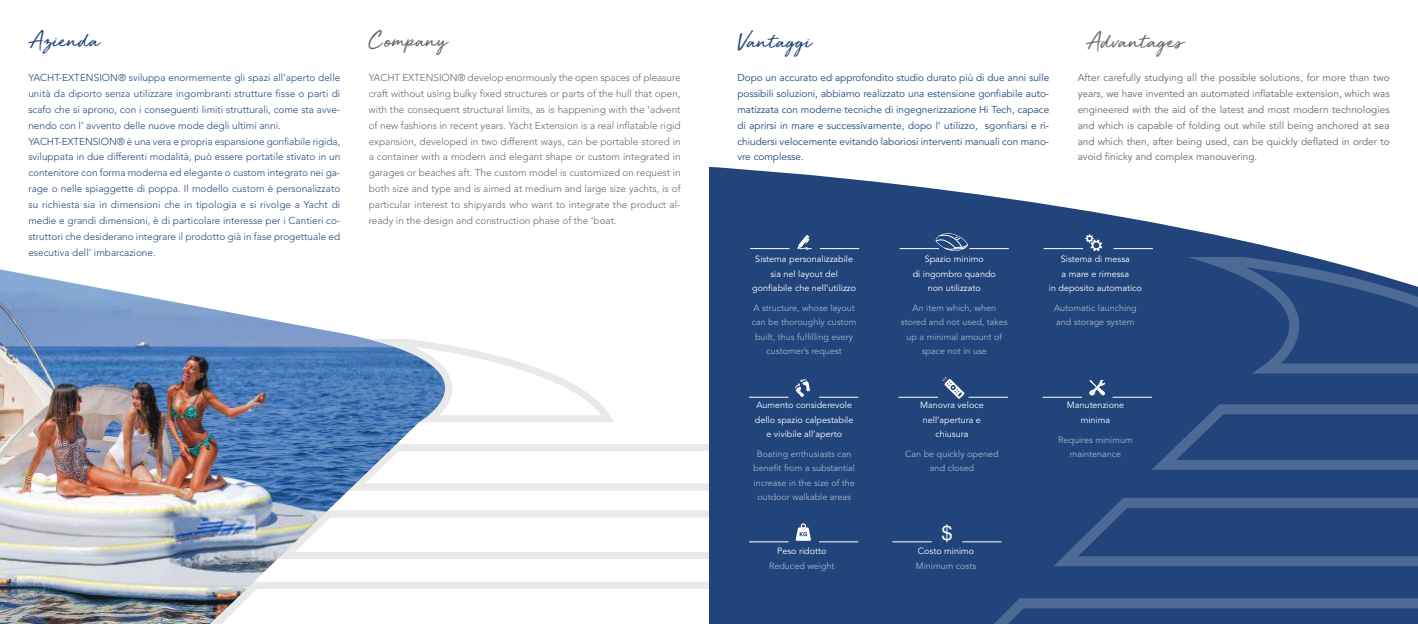
<style>
.page{position:relative;width:1418px;height:624px;background:#fff}
.page>*{position:absolute;margin:0;border:0;box-sizing:border-box;transform-origin:0 0}
.t1{font:24px "Golden Plains";color:#686767}
.t2{font:24px "Golden Plains";color:#21447b}
.t3{font:20.3px "Helvetica";color:#fff}
.t4{font:300 10px/15.9px "Avenir";color:#21447b}
.t5{font:300 10px/15.9px "Avenir";color:#686767;text-align:justify}
.t6{font:10px/15.9px "Avenir";color:#686767;text-align:justify}
.t7{font:10px/15.9px "Avenir";color:#21447b;text-align:justify}
.t8{font:9px/14.3px "Avenir";color:#a6b4ca;text-align:center}
.t9{font:9px/14.3px "Avenir";color:#fff;text-align:center}
</style>
<div class="page">
<div style="left:709px;top:0;width:708px;height:624px;background:#21447b"></div>
<svg style="left:1252px;top:290px;width:165px;height:84px"></svg>
<svg style="left:994px;top:598px;width:423px;height:26px"></svg>
<svg style="left:1054px;top:498px;width:363px;height:69px"></svg>
<svg style="left:1152px;top:404px;width:265px;height:66px"></svg>
<svg style="left:709px;top:0;width:708px;height:290px;fill:#fff"></svg>
<img style="left:0;top:269px;width:415px;height:355px">
<svg style="left:378px;top:340px;width:235px;height:86px"></svg>
<svg style="left:189px;top:578px;width:519px;height:46px"></svg>
<svg style="left:269px;top:507px;width:439px;height:55px"></svg>
<svg style="left:338px;top:440px;width:370px;height:54px"></svg>
<svg style="left:797px;top:235px;width:14px;height:14px"></svg>
<hr style="left:750px;top:248px;width:39px;height:1px;background:#fff">
<hr style="left:820px;top:248px;width:39px;height:1px;background:#fff">
<svg style="left:795px;top:379px;width:15px;height:18px"></svg>
<hr style="left:749px;top:397px;width:39px;height:1px;background:#fff">
<hr style="left:819px;top:397px;width:39px;height:1px;background:#fff">
<svg style="left:795px;top:523px;width:16px;height:17px"></svg>
<hr style="left:749px;top:541px;width:39px;height:1px;background:#fff">
<hr style="left:819px;top:541px;width:39px;height:1px;background:#fff">
<hr style="left:892px;top:541px;width:39px;height:1px;background:#fff">
<hr style="left:962px;top:541px;width:39px;height:1px;background:#fff">
<svg style="left:942px;top:376px;width:22px;height:23px"></svg>
<hr style="left:898px;top:397px;width:40px;height:1px;background:#fff">
<hr style="left:968px;top:397px;width:39px;height:1px;background:#fff">
<svg style="left:1089px;top:380px;width:16px;height:16px"></svg>
<hr style="left:1042px;top:397px;width:40px;height:1px;background:#fff">
<hr style="left:1112px;top:397px;width:39px;height:1px;background:#fff">
<svg style="left:1085px;top:234px;width:17px;height:17px"></svg>
<hr style="left:1043px;top:248px;width:40px;height:1px;background:#fff">
<hr style="left:1113px;top:248px;width:39px;height:1px;background:#fff">
<hr style="left:899px;top:248px;width:40px;height:1px;background:#fff">
<hr style="left:969px;top:248px;width:39px;height:1px;background:#fff">
<svg style="left:933px;top:231px;width:39px;height:21px"></svg>
<h1 class="t2" style="left:28px;top:29px;width:73px">Azienda</h1>
<h1 class="t1" style="left:369px;top:29px;width:80px">Company</h1>
<p class="t4" style="left:28px;top:69px;width:313px">YACHT-EXTENSION® sviluppa enormemente gli spazi all’aperto delle unità da diporto senza utilizzare ingombranti strutture fisse o parti di scafo che si aprono, con i conseguenti limiti strutturali, come sta avve&shy;nendo con l’ avvento delle nuove mode degli ultimi anni.<br>YACHT-EXTENSION® è una vera e propria espansione gonfiabile rigida, sviluppata in due differenti modalità, può essere portatile stivato in un contenitore con forma moderna ed elegante o custom integrato nei ga&shy;rage o nelle spiaggette di poppa. Il modello custom è personalizzato su richiesta sia in dimensioni che in tipologia e si rivolge a Yacht di medie e grandi dimensioni, è di particolare interesse per i Cantieri co&shy;struttori che desiderano integrare il prodotto già in fase progettuale ed esecutiva dell’ imbarcazione.</p>
<p class="t5" style="left:369px;top:69px;width:313px">YACHT EXTENSION® develop enormously the open spaces of pleasure craft without using bulky fixed structures or parts of the hull that open, with the consequent structural limits, as is happening with the ‘advent of new fashions in recent years. Yacht Extension is a real inflatable rigid expansion, developed in two different ways, can be portable stored in a container with a modern and elegant shape or custom integrated in garages or beaches aft. The custom model is customized on request in both size and type and is aimed at medium and large size yachts, is of particular interest to shipyards who want to integrate the product al&shy;ready in the design and construction phase of the ‘boat.</p>
<h1 class="t2" style="left:737px;top:29px;width:76px">Vantaggi</h1>
<h1 class="t1" style="left:1085px;top:29px;width:99px">Advantages</h1>
<p class="t7" style="left:737px;top:70px;width:313px">Dopo un accurato ed approfondito studio durato più di due anni sulle possibili soluzioni, abbiamo realizzato una estensione gonfiabile auto&shy;matizzata con moderne tecniche di ingegnerizzazione Hi Tech, capace di aprirsi in mare e successivamente, dopo l’ utilizzo, sgonfiarsi e ri&shy;chiudersi velocemente evitando laboriosi interventi manuali con mano&shy;vre complesse.</p>
<p class="t6" style="left:1077px;top:70px;width:313px">After carefully studying all the possible solutions, for more than two years, we have invented an automated inflatable extension, which was engineered with the aid of the latest and most modern technologies and which is capable of folding out while still being anchored at sea and which then, after being used, can be quickly deflated in order to avoid finicky and complex manouvering.</p>
<p class="t9" style="left:752px;top:252px;width:105px">Sistema personalizzabile sia nel layout del gonfiabile che nell’utilizzo</p>
<p class="t8" style="left:751px;top:301px;width:106px">A structure, whose layout can be thoroughly custom built, thus fulfilling every customer’s request</p>
<p class="t9" style="left:755px;top:398px;width:100px">Aumento considerevole dello spazio calpestabile e vivibile all’aperto</p>
<p class="t8" style="left:753px;top:447px;width:103px">Boating enthusiasts can benefit from a substantial increase in the size of the outdoor walkable areas</p>
<p class="t9" style="left:777px;top:544px;width:51px">Peso ridotto</p>
<p class="t8" style="left:769px;top:558px;width:67px">Reduced weight</p>
<p class="t9" style="left:912px;top:252px;width:85px">Spazio minimo<br>di ingombro quando non utilizzato</p>
<p class="t8" style="left:901px;top:301px;width:108px">An item which, when stored and not used, takes up a minimal amount of space not in use</p>
<p class="t9" style="left:920px;top:398px;width:65px">Manovra veloce nell’apertura e chiusura</p>
<p class="t8" style="left:905px;top:447px;width:95px">Can be quickly opened and closed</p>
<h2 class="t3" style="left:941px;top:521px;width:13px">$</h2>
<p class="t9" style="left:917px;top:544px;width:58px">Costo minimo</p>
<p class="t8" style="left:915px;top:558px;width:62px">Minimum costs</p>
<p class="t9" style="left:1048px;top:252px;width:94px">Sistema di messa<br>a mare e rimessa<br>in deposito automatico</p>
<p class="t8" style="left:1054px;top:301px;width:84px;text-align:left">Automatic launching and storage system</p>
<p class="t9" style="left:1066px;top:398px;width:59px">Manutenzione minima</p>
<p class="t8" style="left:1058px;top:432px;width:76px">Requires minimum maintenance</p>
</div>
